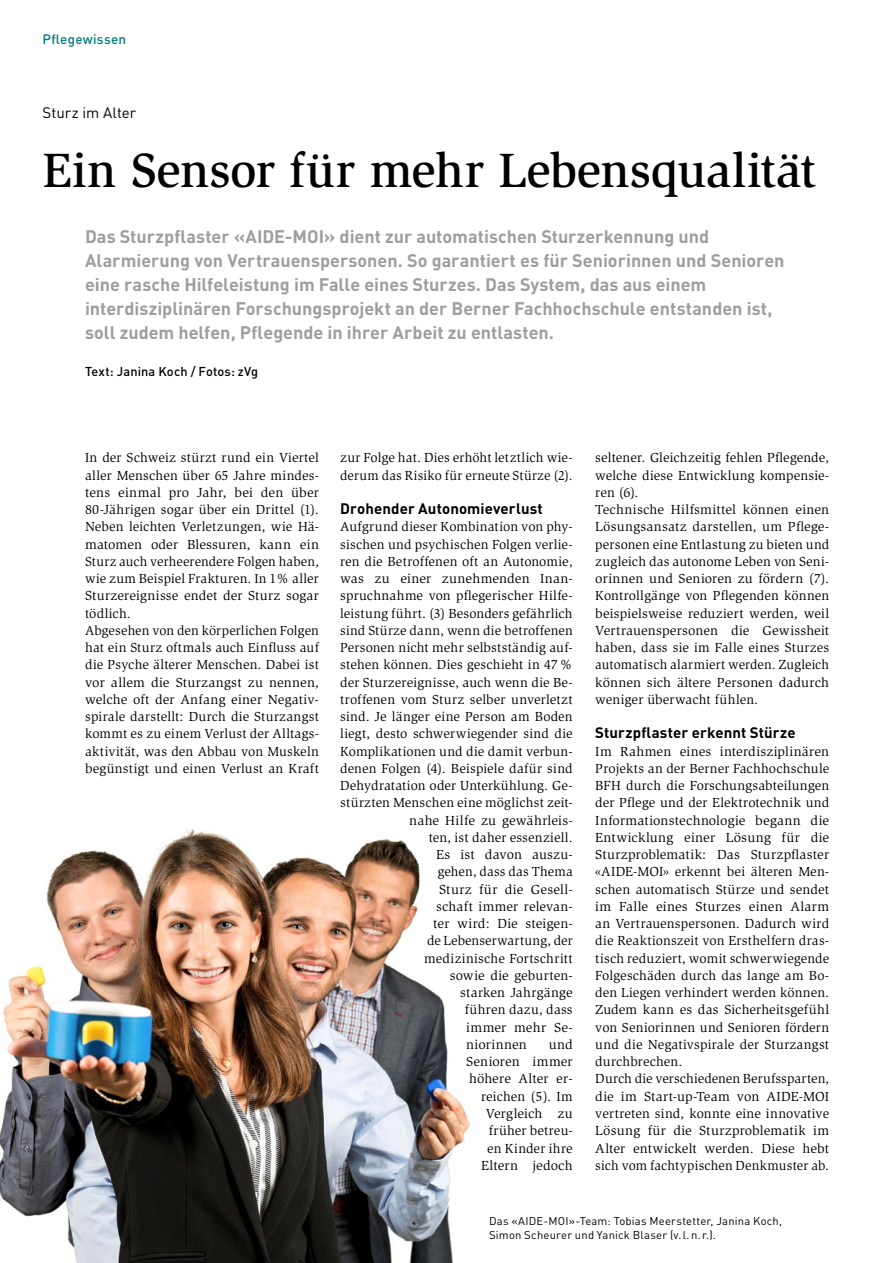
<style>
.page{position:relative;width:893px;height:1263px;background:#fff}
.page>*{position:absolute;margin:0;border:0;box-sizing:border-box;transform-origin:0 0}
.t1{font:500 49.5px "Slimbach Std";color:#000}
.t2{font:700 18px/24px "DIN Pro";color:#9d9e9e}
.t3{font:700 15px "DIN Pro";letter-spacing:.005em;color:#000}
.t4{font:15px "DIN Pro";color:#000}
.t5{font:13.5px/17.2px "Slimbach Std";letter-spacing:.015em;color:#000}
.t6{font:500 13.5px "DIN Pro";letter-spacing:.015em;color:#007b81}
.t7{font:500 12.75px "DIN Pro";letter-spacing:.015em;color:#000}
.t8{font:11.25px/13.5px "DIN Pro";letter-spacing:.02em;color:#000}
</style>
<div class="page">
<img style="left:0;top:829px;width:470px;height:434px">
<p class="t6" style="left:43px;top:30px;width:85px">Pflegewissen</p>
<p class="t4" style="left:43px;top:103px;width:95px">Sturz im Alter</p>
<h1 class="t1" style="left:43px;top:141px;width:775px">Ein Sensor für mehr Lebensqualität</h1>
<p class="t2" style="left:85px;top:223px;width:701px">Das Sturzpflaster «AIDE-MOI» dient zur automatischen Sturzerkennung und Alarmierung von Vertrauenspersonen. So garantiert es für Seniorinnen und Senioren eine rasche Hilfeleistung im Falle eines Sturzes. Das System, das aus einem interdisziplinären Forschungsprojekt an der Berner Fachhochschule entstanden ist, soll zudem helfen, Pflegende in ihrer Arbeit zu entlasten.</p>
<p class="t7" style="left:85px;top:363px;width:175px">Text: Janina Koch / Fotos: zVg</p>
<p class="t5" style="left:85px;top:449px;width:235px">In der Schweiz stürzt rund ein Viertel aller Menschen über 65 Jahre mindes&shy;tens einmal pro Jahr, bei den über 80-Jährigen sogar über ein Drittel (1).<br>Neben leichten Verletzungen, wie Hä&shy;matomen oder Blessuren, kann ein Sturz auch verheerendere Folgen haben, wie zum Beispiel Frakturen. In 1% aller Sturzereignisse endet der Sturz sogar tödlich.<br>Abgesehen von den körperlichen Folgen hat ein Sturz oftmals auch Einfluss auf die Psyche älterer Menschen. Dabei ist vor allem die Sturzangst zu nennen, welche oft der Anfang einer Negativ&shy;spirale darstellt: Durch die Sturzangst kommt es zu einem Verlust der Alltags&shy;aktivität, was den Abbau von Muskeln begünstigt und einen Verlust an Kraft</p>
<p class="t5" style="left:340px;top:449px;width:234px">zur Folge hat. Dies erhöht letztlich wie&shy;derum das Risiko für erneute Stürze (2).</p>
<p class="t3" style="left:340px;top:498px;width:204px">Drohender Autonomieverlust</p>
<p class="t5" style="left:340px;top:518px;width:234px">Aufgrund dieser Kombination von phy-</p>
<p class="t5" style="left:340px;top:536px;width:234px">sischen und psychischen Folgen verlie-</p>
<p class="t5" style="left:340px;top:553px;width:234px">ren die Betroffenen oft an Autonomie,</p>
<p class="t5" style="left:340px;top:570px;width:234px">was zu einer zunehmenden Inan-</p>
<p class="t5" style="left:340px;top:587px;width:234px">spruchnahme von pflegerischer Hilfe-</p>
<p class="t5" style="left:340px;top:605px;width:234px">leistung führt. (3) Besonders gefährlich</p>
<p class="t5" style="left:340px;top:622px;width:234px">sind Stürze dann, wenn die betroffenen</p>
<p class="t5" style="left:340px;top:639px;width:234px">Personen nicht mehr selbstständig auf-</p>
<p class="t5" style="left:340px;top:656px;width:234px">stehen können. Dies geschieht in 47%</p>
<p class="t5" style="left:340px;top:674px;width:234px">der Sturzereignisse, auch wenn die Be-</p>
<p class="t5" style="left:340px;top:691px;width:234px">troffenen vom Sturz selber unverletzt</p>
<p class="t5" style="left:340px;top:708px;width:234px">sind. Je länger eine Person am Boden</p>
<p class="t5" style="left:340px;top:725px;width:234px">liegt, desto schwerwiegender sind die</p>
<p class="t5" style="left:340px;top:743px;width:234px">Komplikationen und die damit verbun-</p>
<p class="t5" style="left:340px;top:760px;width:234px">denen Folgen (4). Beispiele dafür sind</p>
<p class="t5" style="left:340px;top:777px;width:234px">Dehydratation oder Unterkühlung. Ge-</p>
<p class="t5" style="left:340px;top:794px;width:234px">stürzten Menschen eine möglichst zeit-</p>
<p class="t5" style="left:409px;top:812px;width:165px">nahe Hilfe zu gewährleis-</p>
<p class="t5" style="left:429px;top:829px;width:146px">ten, ist daher essenziell.</p>
<p class="t5" style="left:436px;top:846px;width:138px">Es ist davon auszu-</p>
<p class="t5" style="left:438px;top:863px;width:136px">gehen, dass das Thema</p>
<p class="t5" style="left:439px;top:881px;width:135px">Sturz für die Gesell-</p>
<p class="t5" style="left:436px;top:898px;width:138px">schaft immer relevan-</p>
<p class="t5" style="left:433px;top:915px;width:141px">ter wird: Die steigen-</p>
<p class="t5" style="left:427px;top:932px;width:147px">de Lebenserwartung, der</p>
<p class="t5" style="left:424px;top:950px;width:150px">medizinische Fortschritt</p>
<p class="t5" style="left:450px;top:967px;width:125px">sowie die geburten-</p>
<p class="t5" style="left:460px;top:984px;width:114px">starken Jahrgänge</p>
<p class="t5" style="left:465px;top:1001px;width:109px">führen dazu, dass</p>
<p class="t5" style="left:466px;top:1019px;width:108px">immer mehr Se-</p>
<p class="t5" style="left:466px;top:1036px;width:62px">niorinnen</p>
<p class="t5" style="left:466px;top:1036px;width:108px;text-align:right">und<br>Senioren immer höhere Alter er&shy;reichen (5). Im<br>Vergleich zu früher betreu-<br>en Kinder ihre<br>Eltern jedoch</p>
<p class="t5" style="left:595px;top:449px;width:235px">seltener. Gleichzeitig fehlen Pflegende, welche diese Entwicklung kompensie&shy;ren (6).<br>Technische Hilfsmittel können einen Lösungsansatz darstellen, um Pflege&shy;personen eine Entlastung zu bieten und zugleich das autonome Leben von Seni&shy;orinnen und Senioren zu fördern (7).<br>Kontrollgänge von Pflegenden können beispielsweise reduziert werden, weil Vertrauenspersonen die Gewissheit haben, dass sie im Falle eines Sturzes automatisch alarmiert werden. Zugleich können sich ältere Personen dadurch weniger überwacht fühlen.</p>
<p class="t3" style="left:595px;top:723px;width:202px">Sturzpflaster erkennt Stürze</p>
<p class="t5" style="left:595px;top:743px;width:235px">Im Rahmen eines interdisziplinären Projekts an der Berner Fachhochschule BFH durch die Forschungsabteilungen der Pflege und der Elektrotechnik und Informationstechnologie begann die Entwicklung einer Lösung für die Sturzproblematik: Das Sturzpflaster «AIDE-MOI» erkennt bei älteren Men&shy;schen automatisch Stürze und sendet im Falle eines Sturzes einen Alarm an Vertrauenspersonen. Dadurch wird die Reaktionszeit von Ersthelfern dras&shy;tisch reduziert, womit schwerwiegende Folgeschäden durch das lange am Bo&shy;den Liegen verhindert werden können.<br>Zudem kann es das Sicherheitsgefühl von Seniorinnen und Senioren fördern und die Negativspirale der Sturzangst durchbrechen.<br>Durch die verschiedenen Berufssparten, die im Start-up-Team von AIDE-MOI vertreten sind, konnte eine innovative Lösung für die Sturzproblematik im Alter entwickelt werden. Diese hebt sich vom fachtypischen Denkmuster ab.</p>
<p class="t8" style="left:489px;top:1214px;width:295px">Das «AIDE-MOI»-Team: Tobias Meerstetter, Janina Koch,<br>Simon Scheurer und Yanick Blaser (v.l.n.r.).</p>
</div>
